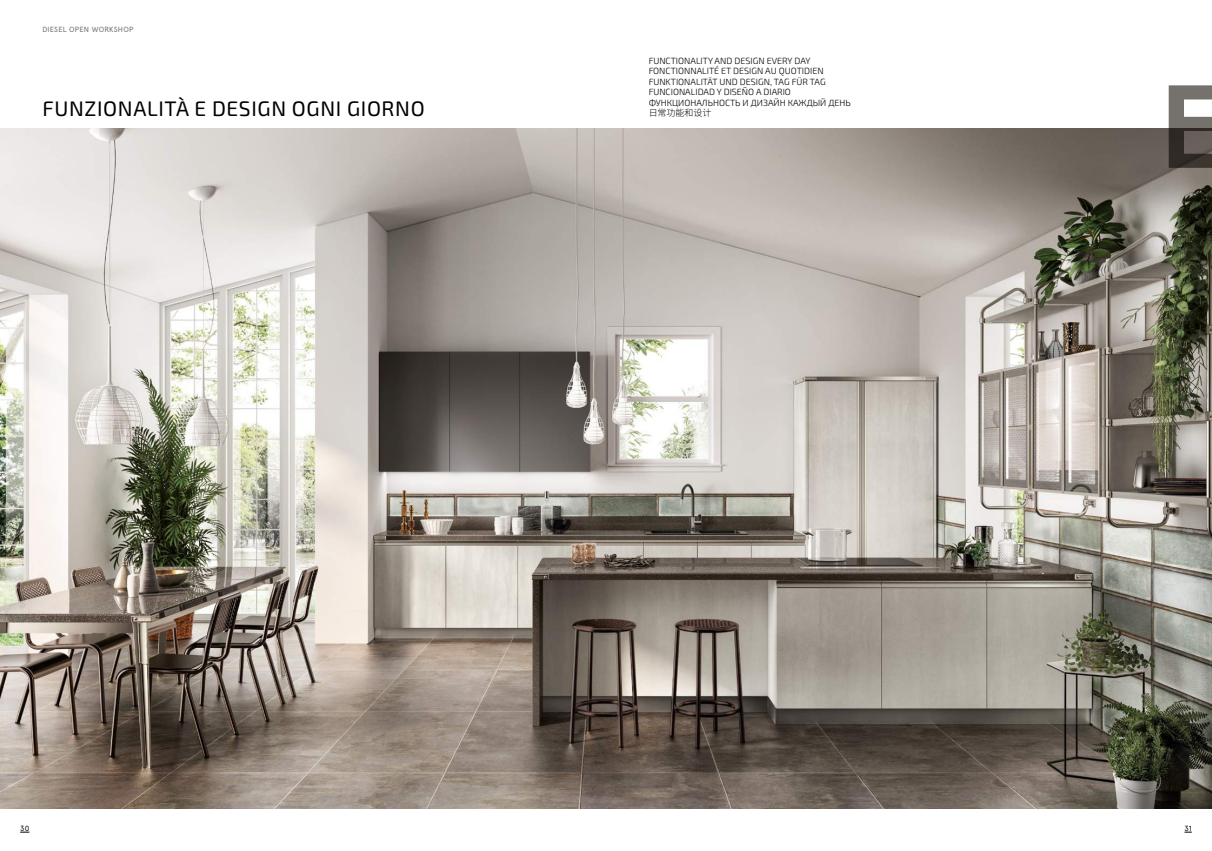
<style>
.page{position:relative;width:1212px;height:851px;background:#fff}
.page>*{position:absolute;margin:0;border:0;box-sizing:border-box;transform-origin:0 0}
.t1{font:700 117.75px "Apercu Pro";color:#75716c}
.t2{font:21px "Exo 2.0";letter-spacing:.03em;color:#000}
.t3{font:300 9px/10.5px "Exo 2.0";color:#000}
.t4{font:300 9px "Source Han Sans CN";color:#000}
.t5{font:7.5px "Apercu Pro";letter-spacing:.02em;color:#75716c}
.t6{font:7.5px "Apercu Pro";color:#000}
</style>
<div class="page">
<img style="left:0;top:129px;width:1212px;height:679px">
<p class="t5" style="left:43px;top:23px;width:92px">DIESEL OPEN WORKSHOP</p>
<h2 class="t2" style="left:43px;top:97px;width:384px">FUNZIONALITÀ E DESIGN OGNI GIORNO</h2>
<p class="t3" style="left:648px;top:56px;width:204px">FUNCTIONALITY AND DESIGN EVERY DAY FONCTIONNALITÉ ET DESIGN AU QUOTIDIEN FUNKTIONALITÄT UND DESIGN, TAG FÜR TAG FUNCIONALIDAD Y DISEÑO A DIARIO ФУНКЦИОНАЛЬНОСТЬ И ДИЗАЙН КАЖДЫЙ ДЕНЬ</p>
<p class="t4" style="left:648px;top:108px;width:64px">日常功能和设计</p>
<h1 class="t1" style="left:1158px;top:38px;width:69px">E</h1>
<p class="t6" style="left:20px;top:823px;width:11px">30</p>
<p class="t6" style="left:1184px;top:823px;width:9px">31</p>
</div>
